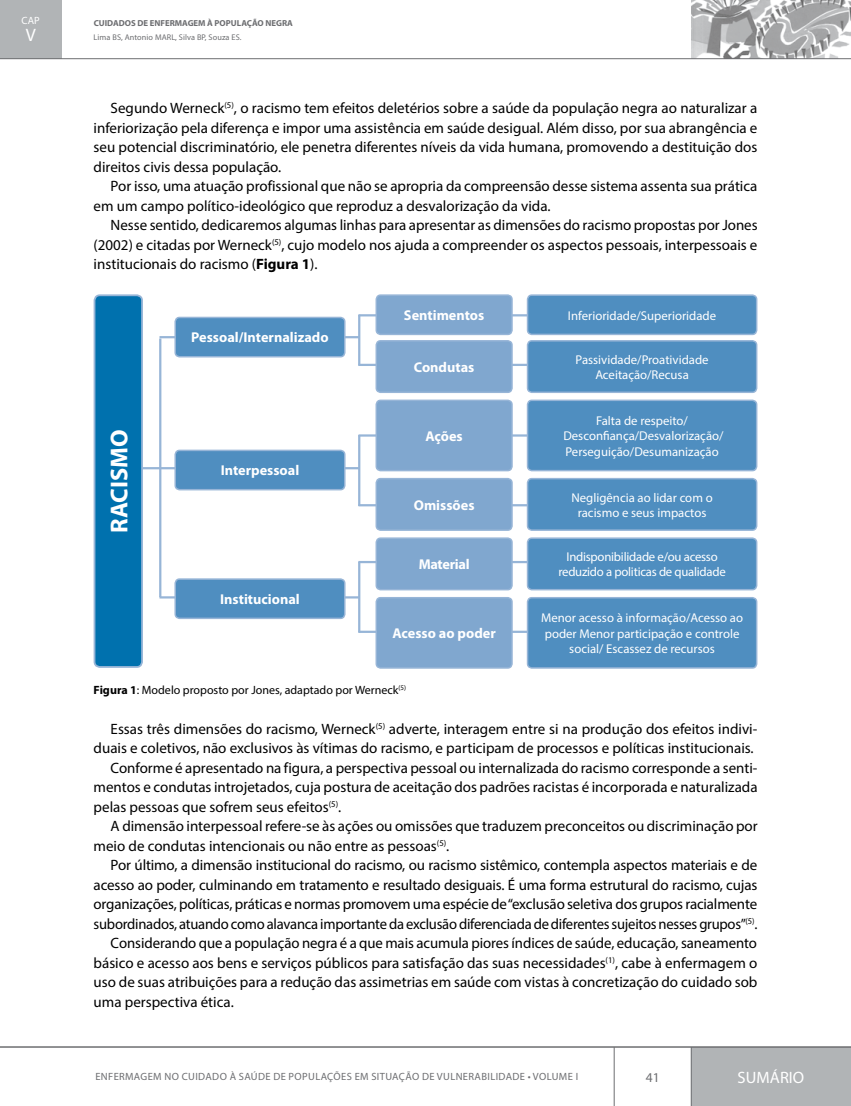
<style>
.page{position:relative;width:851px;height:1106px;background:#fff}
.page>*{position:absolute;margin:0;border:0;box-sizing:border-box;transform-origin:0 0}
.t1{font:700 24.45px "Myriad Pro";color:#fff}
.t2{font:18px "Myriad Pro";color:#fff}
.t3{font:16.5px "Myriad Pro";letter-spacing:.005em;color:#fff}
.t4{font:15px/19.5px "Myriad Pro";color:#000;text-align:justify}
.t5{font:700 14.25px "Myriad Pro";color:#fff}
.t6{font:700 14.25px "Myriad Pro";letter-spacing:-.02em;color:#fff}
.t7{font:13.5px "Myriad Pro";color:#6d6e71}
.t8{font:12.75px/15.3px "Myriad Pro";color:#fff;text-align:center}
.t9{font:12.75px/15.3px "Myriad Pro";letter-spacing:-.02em;color:#fff;text-align:center}
.t10{font:12px "Myriad Pro";color:#000}
.t11{font:10.5px "Myriad Pro";letter-spacing:.035em;color:#6d6e71}
.t12{font:10.5px "Myriad Pro";color:#fff}
.t13{font:700 8.7px "Myriad Pro";color:#6d6e71}
.t14{font:8.25px "Myriad Pro";letter-spacing:.01em;color:#6d6e71}
.s1{font-weight:700}
</style>
<div class="page">
<div style="left:691px;top:1047px;width:159px;height:59px;background:#b1b4b6"></div>
<hr style="left:613px;top:1047px;width:1px;height:59px;background:#6d6e71">
<hr style="left:691px;top:1047px;width:1px;height:59px;background:#6d6e71">
<div style="left:0;top:0;width:62px;height:59px;background:#b1b4b6"></div>
<img style="left:691px;top:0;width:159px;height:58px">
<hr style="left:0;top:58px;width:850px;height:1px;background:#6d6e71">
<hr style="left:0;top:1046px;width:850px;height:1px;background:#6d6e71">
<hr style="left:358px;top:364px;width:226px;height:2px;background:#97b5d7">
<hr style="left:358px;top:314px;width:226px;height:2px;background:#97b5d7">
<hr style="left:358px;top:315px;width:2px;height:50px;background:#97b5d7">
<hr style="left:358px;top:504px;width:226px;height:2px;background:#97b5d7">
<hr style="left:358px;top:434px;width:226px;height:2px;background:#97b5d7">
<hr style="left:358px;top:435px;width:2px;height:71px;background:#97b5d7">
<hr style="left:159px;top:596px;width:200px;height:2px;background:#97b5d7">
<hr style="left:159px;top:336px;width:200px;height:2px;background:#97b5d7">
<hr style="left:159px;top:338px;width:2px;height:259px;background:#97b5d7">
<hr style="left:358px;top:630px;width:226px;height:3px;background:#97b5d7">
<hr style="left:358px;top:561px;width:226px;height:2px;background:#97b5d7">
<hr style="left:358px;top:561px;width:2px;height:71px;background:#97b5d7">
<div style="left:175px;top:317px;width:170px;height:40px;background:#4f8ec0;border-radius:4px"></div>
<div style="left:174px;top:317px;width:171px;height:40px;border:2px solid #97b5d7;border-radius:4px"></div>
<div style="left:175px;top:579px;width:170px;height:39px;background:#4f8ec0;border-radius:4px"></div>
<div style="left:174px;top:578px;width:171px;height:41px;border:2px solid #97b5d7;border-radius:4px"></div>
<div style="left:527px;top:295px;width:229px;height:39px;background:#4f8ec0;border-radius:4px"></div>
<div style="left:526px;top:294px;width:231px;height:41px;border:2px solid #97b5d7;border-radius:4px"></div>
<div style="left:376px;top:295px;width:136px;height:39px;background:#80a7cf;border-radius:4px"></div>
<div style="left:375px;top:294px;width:137px;height:41px;border:2px solid #97b5d7;border-radius:4px"></div>
<div style="left:527px;top:341px;width:229px;height:51px;background:#4f8ec0;border-radius:4px"></div>
<div style="left:526px;top:340px;width:231px;height:53px;border:2px solid #97b5d7;border-radius:4px"></div>
<div style="left:376px;top:341px;width:136px;height:51px;background:#80a7cf;border-radius:4px"></div>
<div style="left:375px;top:340px;width:137px;height:53px;border:2px solid #97b5d7;border-radius:4px"></div>
<div style="left:527px;top:478px;width:229px;height:52px;background:#4f8ec0;border-radius:4px"></div>
<div style="left:526px;top:478px;width:231px;height:53px;border:2px solid #97b5d7;border-radius:4px"></div>
<div style="left:376px;top:478px;width:136px;height:52px;background:#80a7cf;border-radius:4px"></div>
<div style="left:375px;top:478px;width:137px;height:53px;border:2px solid #97b5d7;border-radius:4px"></div>
<div style="left:527px;top:400px;width:229px;height:70px;background:#4f8ec0;border-radius:4px"></div>
<div style="left:526px;top:399px;width:231px;height:72px;border:2px solid #97b5d7;border-radius:4px"></div>
<div style="left:376px;top:400px;width:136px;height:70px;background:#80a7cf;border-radius:4px"></div>
<div style="left:375px;top:399px;width:137px;height:72px;border:2px solid #97b5d7;border-radius:4px"></div>
<div style="left:527px;top:597px;width:229px;height:71px;background:#4f8ec0;border-radius:4px"></div>
<div style="left:526px;top:597px;width:231px;height:71px;border:2px solid #97b5d7;border-radius:4px"></div>
<div style="left:376px;top:597px;width:136px;height:71px;background:#80a7cf;border-radius:4px"></div>
<div style="left:375px;top:597px;width:137px;height:71px;border:2px solid #97b5d7;border-radius:4px"></div>
<div style="left:527px;top:538px;width:229px;height:51px;background:#4f8ec0;border-radius:4px"></div>
<div style="left:526px;top:537px;width:231px;height:53px;border:2px solid #97b5d7;border-radius:4px"></div>
<div style="left:376px;top:538px;width:136px;height:51px;background:#80a7cf;border-radius:4px"></div>
<div style="left:375px;top:537px;width:137px;height:53px;border:2px solid #97b5d7;border-radius:4px"></div>
<hr style="left:119px;top:467px;width:240px;height:2px;background:#97b5d7">
<div style="left:94px;top:295px;width:48px;height:372px;background:#0071ae;border-radius:5px"></div>
<div style="left:94px;top:294px;width:49px;height:374px;border:2px solid #97b5d7;border-radius:5px"></div>
<div style="left:175px;top:450px;width:170px;height:39px;background:#4f8ec0;border-radius:4px"></div>
<div style="left:174px;top:449px;width:171px;height:41px;border:2px solid #97b5d7;border-radius:4px"></div>
<p class="t12" style="left:22px;top:14px;width:20px">CAP</p>
<p class="t2" style="left:26px;top:24px;width:12px">V</p>
<p class="t13" style="left:94px;top:18px;width:201px">CUIDADOS DE ENFERMAGEM À POPULAÇÃO NEGRA</p>
<p class="t14" style="left:94px;top:32px;width:149px">Lima BS, Antonio MARL, Silva BP, Souza ES.</p>
<p class="t4" style="left:94px;top:98px;width:665px;text-indent:17px">Segundo Werneck<sup>(5)</sup>, o racismo tem efeitos deletérios sobre a saúde da população negra ao naturalizar a inferiorização pela diferença e impor uma assistência em saúde desigual. Além disso, por sua abrangência e seu potencial discriminatório, ele penetra diferentes níveis da vida humana, promovendo a destituição dos direitos civis dessa população.</p>
<p class="t4" style="left:94px;top:176px;width:665px;text-indent:17px">Por isso, uma atuação profissional que não se apropria da compreensão desse sistema assenta sua prática em um campo político-ideológico que reproduz a desvalorização da vida.</p>
<p class="t4" style="left:94px;top:215px;width:665px;text-indent:17px">Nesse sentido, dedicaremos algumas linhas para apresentar as dimensões do racismo propostas por Jones (2002) e citadas por Werneck<sup>(5)</sup>, cujo modelo nos ajuda a compreender os aspectos pessoais, interpessoais e institucionais do racismo (<span class="s1">Figura 1</span>).</p>
<h1 class="t1" style="left:105px;top:533px;width:105px;rotate:-90deg">RACISMO</h1>
<p class="t5" style="left:191px;top:330px;width:139px">Pessoal/Internalizado</p>
<p class="t5" style="left:221px;top:462px;width:80px">Interpessoal</p>
<p class="t5" style="left:220px;top:591px;width:81px">Institucional</p>
<p class="t5" style="left:404px;top:307px;width:82px">Sentimentos</p>
<p class="t8" style="left:568px;top:307px;width:150px">Inferioridade/Superioridade</p>
<p class="t8" style="left:575px;top:351px;width:135px">Passividade/Proatividade<br>Aceitação/Recusa</p>
<p class="t5" style="left:414px;top:359px;width:62px">Condutas</p>
<p class="t5" style="left:425px;top:428px;width:39px">Ações</p>
<p class="t5" style="left:413px;top:497px;width:62px">Omissões</p>
<p class="t6" style="left:418px;top:556px;width:52px">Material</p>
<p class="t5" style="left:392px;top:625px;width:105px">Acesso ao poder</p>
<p class="t8" style="left:563px;top:413px;width:162px">Falta de respeito/<br>Desconfiança/Desvalorização/<br>Perseguição/Desumanização</p>
<p class="t8" style="left:571px;top:489px;width:143px">Negligência ao lidar com o racismo e seus impactos</p>
<p class="t9" style="left:558px;top:549px;width:169px">Indisponibilidade e/ou acesso reduzido a politicas de qualidade</p>
<p class="t8" style="left:541px;top:610px;width:203px">Menor acesso à informação/Acesso ao poder Menor participação e controle social/ Escassez de recursos</p>
<p class="t10" style="left:94px;top:682px;width:314px"><span class="s1">Figura 1</span>: Modelo proposto por Jones, adaptado por Werneck<sup>(5)</sup></p>
<p class="t4" style="left:111px;top:718px;width:648px">Essas três dimensões do racismo, Werneck<sup>(5)</sup> adverte, interagem entre si na produção dos efeitos indivi-</p>
<p class="t4" style="left:94px;top:738px;width:661px">duais e coletivos, não exclusivos às vítimas do racismo, e participam de processos e políticas institucionais.</p>
<p class="t4" style="left:111px;top:757px;width:648px">Conforme é apresentado na figura, a perspectiva pessoal ou internalizada do racismo corresponde a senti-</p>
<p class="t4" style="left:94px;top:777px;width:665px">mentos e condutas introjetados, cuja postura de aceitação dos padrões racistas é incorporada e naturalizada</p>
<p class="t4" style="left:94px;top:796px;width:249px">pelas pessoas que sofrem seus efeitos<sup>(5)</sup>.</p>
<p class="t4" style="left:111px;top:816px;width:648px">A dimensão interpessoal refere-se às ações ou omissões que traduzem preconceitos ou discriminação por</p>
<p class="t4" style="left:94px;top:835px;width:357px">meio de condutas intencionais ou não entre as pessoas<sup>(5)</sup>.</p>
<p class="t4" style="left:111px;top:855px;width:648px">Por último, a dimensão institucional do racismo, ou racismo sistêmico, contempla aspectos materiais e de</p>
<p class="t4" style="left:94px;top:874px;width:665px">acesso ao poder, culminando em tratamento e resultado desiguais. É uma forma estrutural do racismo, cujas</p>
<p class="t4" style="left:94px;top:894px;width:665px">organizações, políticas, práticas e normas promovem uma espécie de “exclusão seletiva dos grupos racialmente</p>
<p class="t4" style="left:94px;top:913px;width:665px">subordinados, atuando como alavanca importante da exclusão diferenciada de diferentes sujeitos nesses grupos”<sup>(5)</sup>.</p>
<p class="t4" style="left:111px;top:933px;width:647px">Considerando que a população negra é a que mais acumula piores índices de saúde, educação, saneamento</p>
<p class="t4" style="left:94px;top:952px;width:665px">básico e acesso aos bens e serviços públicos para satisfação das suas necessidades<sup>(1)</sup>, cabe à enfermagem o</p>
<p class="t4" style="left:94px;top:972px;width:665px">uso de suas atribuições para a redução das assimetrias em saúde com vistas à concretização do cuidado sob</p>
<p class="t4" style="left:94px;top:991px;width:142px">uma perspectiva ética.</p>
<p class="t11" style="left:95px;top:1070px;width:484px">ENFERMAGEM NO CUIDADO À SAÚDE DE POPULAÇÕES EM SITUAÇÃO DE VULNERABILIDADE • VOLUME I</p>
<p class="t7" style="left:645px;top:1068px;width:15px">41</p>
<p class="t3" style="left:737px;top:1067px;width:68px">SUMÁRIO</p>
</div>
